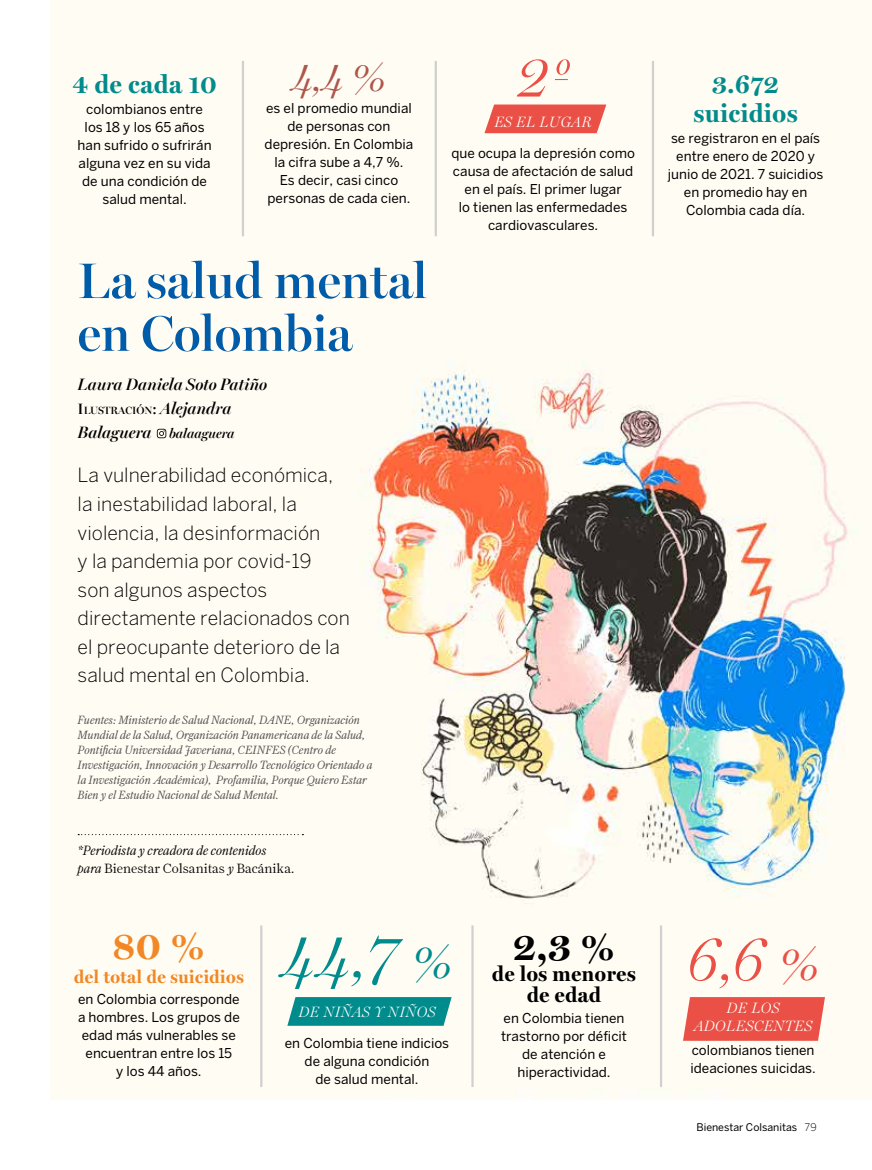
<style>
.page{position:relative;width:872px;height:1170px;background:#fff}
.page>*{position:absolute;margin:0;border:0;box-sizing:border-box;transform-origin:0 0}
.t1{font:italic 300 64.5px "Miller Display";color:#008b8c}
.t2{font:italic 300 60px "Miller Display";color:#ea5045}
.t3{font:600 50.25px/52.8px "Miller Banner";color:#005ba8}
.t4{font:italic 300 42px "Miller Display";color:#ae564c}
.t5{font:700 39px "Miller Display";color:#000}
.t6{font:700 39px "Miller Display";color:#f18825}
.t7{font:700 25.5px/28.5px "Miller Display";letter-spacing:.03em;color:#008b8c;text-align:center}
.t8{font:700 21px/21px "Miller Display";letter-spacing:.03em;color:#000;text-align:center}
.t9{font:300 19.5px/28.5px "Benton Sans";color:#000}
.t10{font:700 18px "Miller Display";letter-spacing:.03em;color:#f18825}
.t11{font:italic 600 16.5px "Miller Banner";color:#000}
.t12{font:italic 300 15px/18px "Miller Display";letter-spacing:.03em;color:#fff;text-align:center}
.t13{font:13.5px/18px "Benton Sans";color:#000;text-align:center}
.t14{font:italic 300 13.5px/18px "Farnham Display";color:#000}
.t15{font:italic 600 13.5px "Miller Banner";color:#000}
.t16{font:italic 300 12px/15px "Farnham Display";color:#4a4a49}
.t17{font:10.5px "Benton Sans";color:#000}
.t18{font:600 10.5px "Miller Banner";color:#000}
.s1{font-size:15px}
.s2{font-style:italic;font-size:16.5px}
.s3{font-size:16.5px}
.s4{font-style:normal}
.s5{font-size:49.5px}
.s6{font-weight:300}
</style>
<div class="page">
<img style="left:51px;top:0;width:821px;height:1099px">
<hr style="left:434px;top:61px;width:3px;height:175px;background:#d0d0d0">
<hr style="left:471px;top:925px;width:2px;height:161px;background:#d0d0d0">
<hr style="left:652px;top:61px;width:2px;height:175px;background:#d0d0d0">
<hr style="left:660px;top:925px;width:2px;height:161px;background:#d0d0d0">
<hr style="left:242px;top:61px;width:2px;height:175px;background:#d0d0d0">
<hr style="left:260px;top:925px;width:2px;height:161px;background:#d0d0d0">
<svg style="left:484px;top:104px;width:122px;height:29px;background:#ec6055"></svg>
<svg style="left:78px;top:834px;width:225px;height:1px"></svg>
<svg style="left:683px;top:996px;width:142px;height:44px;background:#eb5c51"></svg>
<svg style="left:287px;top:996px;width:164px;height:29px;background:#159494"></svg>
<svg style="left:157px;top:429px;width:9px;height:9px"></svg>
<h3 class="t7" style="left:73px;top:71px;width:145px">4 de cada 10</h3>
<p class="t13" style="left:78px;top:100px;width:135px">colombianos entre los 18 y los 65 años han sufrido o sufrirán alguna vez en su vida de una condición de salud mental.</p>
<h3 class="t4" style="left:292px;top:52px;width:95px">4,4 %</h3>
<p class="t13" style="left:265px;top:99px;width:150px">es el promedio mundial de personas con depresión. En Colombia la cifra sube a 4,7 %.<br>Es decir, casi cinco personas de cada cien.</p>
<h3 class="t3" style="left:78px;top:254px;width:351px">La salud mental en Colombia</h3>
<p class="t11" style="left:78px;top:375px;width:191px">Laura Daniela Soto Patiño</p>
<p class="t18" style="left:78px;top:404px;width:155px"><span class="s1">I</span>LUSTRACIÓN<span class="s1">:</span> <span class="s2">Alejandra</span></p>
<p class="t15" style="left:78px;top:425px;width:158px"><span class="s3">Balaguera</span> balaaguera</p>
<h3 class="t9" style="left:78px;top:461px;width:274px">La vulnerabilidad económica, la inestabilidad laboral, la violencia, la desinformación<br>y la pandemia por covid-19<br>son algunos aspectos directamente relacionados con el preocupante deterioro de la salud mental en Colombia.</h3>
<p class="t16" style="left:78px;top:712px;width:296px">Fuentes: Ministerio de Salud Nacional, DANE, Organización Mundial de la Salud, Organización Panamericana de la Salud, Pontificia Universidad Javeriana, CEINFES (Centro de Investigación, Innovación y Desarrollo Tecnológico Orientado a la Investigación Académica), Profamilia, Porque Quiero Estar Bien y el Estudio Nacional de Salud Mental.</p>
<p class="t14" style="left:78px;top:840px;width:218px">*Periodista y creadora de contenidos<br>para <span class="s4">Bienestar Colsanitas</span> y <span class="s4">Bacánika.</span></p>
<h2 class="t2" style="left:516px;top:41px;width:55px">2º</h2>
<p class="t12" style="left:494px;top:113px;width:99px">ES EL LUGAR</p>
<p class="t13" style="left:451px;top:144px;width:185px">que ocupa la depresión como causa de afectación de salud en el país. El primer lugar<br>lo tienen las enfermedades cardiovasculares.</p>
<h3 class="t6" style="left:113px;top:923px;width:94px">80 %</h3>
<h3 class="t10" style="left:74px;top:966px;width:171px">del total de suicidios</h3>
<p class="t13" style="left:78px;top:989px;width:163px">en Colombia corresponde a hombres. Los grupos de edad más vulnerables se encuentran entre los 15<br>y los 44 años.</p>
<h1 class="t1" style="left:282px;top:918px;width:172px">44,7 <span class="s5">%</span></h1>
<p class="t12" style="left:298px;top:1002px;width:139px">DE NIÑAS Y NIÑOS</p>
<p class="t13" style="left:285px;top:1033px;width:166px">en Colombia tiene indicios de alguna condición<br>de salud mental.</p>
<h3 class="t5" style="left:513px;top:923px;width:103px">2,3 %</h3>
<h3 class="t8" style="left:492px;top:963px;width:145px">de los menores de edad</h3>
<p class="t13" style="left:501px;top:1008px;width:127px">en Colombia tienen trastorno por déficit de atención e hiperactividad.</p>
<h3 class="t7" style="left:693px;top:71px;width:105px">3.672 suicidios</h3>
<p class="t13" style="left:668px;top:128px;width:157px">se registraron en el país entre enero de 2020 y junio de 2021. 7 suicidios en promedio hay en<br>Colombia cada día.</p>
<h2 class="t2" style="left:687px;top:925px;width:133px">6,6 <span class="s5">%</span></h2>
<p class="t12" style="left:694px;top:999px;width:120px">DE LOS<br>ADOLESCENTES</p>
<p class="t13" style="left:690px;top:1041px;width:127px;text-align:left">colombianos tienen ideaciones suicidas.</p>
<p class="t17" style="left:696px;top:1120px;width:122px">Bienestar Colsanitas <span class="s6">79</span></p>
</div>
